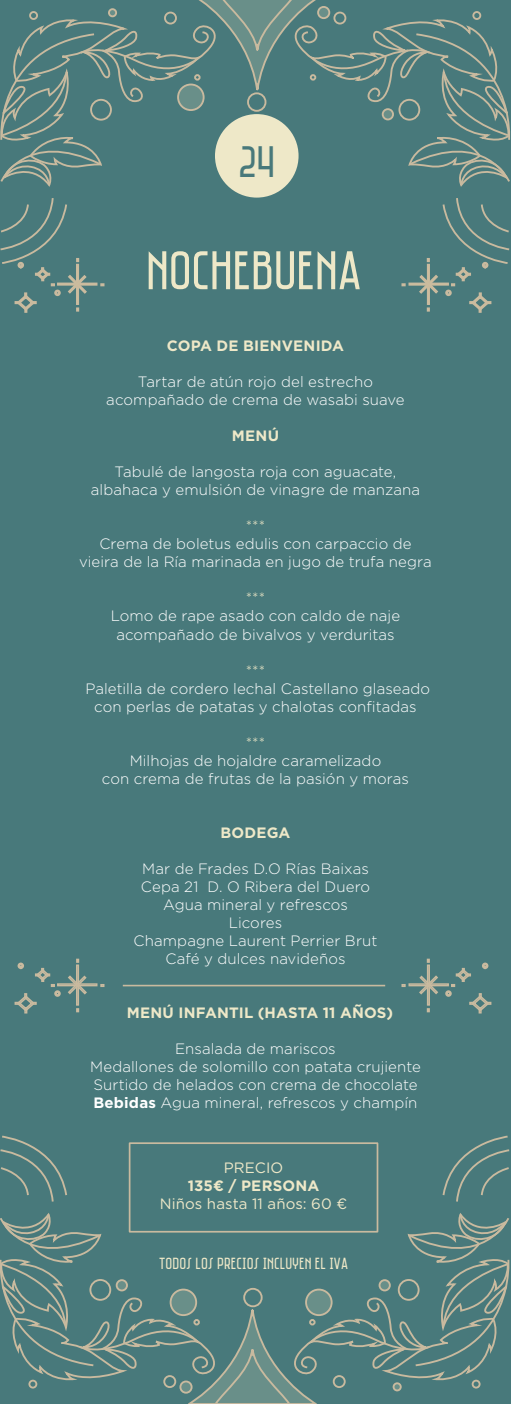
<style>
.page{position:relative;width:511px;height:1404px;background:#fff}
.page>*{position:absolute;margin:0;border:0;box-sizing:border-box;transform-origin:0 0}
.t1{font:55.5px "Saniretro";letter-spacing:-.01em;color:#eee8c8}
.t2{font:45px "Saniretro";color:#48797b}
.t3{font:16.5px "Saniretro";color:#eee8c8}
.t4{font:300 15px/18px "Gotham";letter-spacing:.005em;color:#fff;text-align:center}
.t5{font:700 15px "Gotham";letter-spacing:.01em;color:#eee8c8}
.t6{font:15px "Gotham";letter-spacing:.01em;color:#eee8c8}
.t7{font:300 15px "Gotham";color:#eee8c8}
.s1{font-weight:700}
</style>
<div class="page">
<div style="left:0;top:0;width:510px;height:1403px;background:#48797b"></div>
<div style="left:129px;top:1142px;width:249px;height:90px;border:2px solid #c9ba9f"></div>
<svg style="left:0;top:0;width:510px;height:187px"></svg>
<svg style="left:0;top:1212px;width:510px;height:191px"></svg>
<svg style="left:442px;top:1135px;width:68px;height:67px"></svg>
<svg style="left:0;top:1135px;width:67px;height:67px"></svg>
<div style="left:408px;top:282px;width:40px;height:3px;border:1px solid #c9ba9f"></div>
<svg style="left:401px;top:283px;width:4px;height:3px"></svg>
<svg style="left:417px;top:198px;width:93px;height:115px"></svg>
<div style="left:57px;top:282px;width:40px;height:3px;border:1px solid #c9ba9f"></div>
<svg style="left:100px;top:283px;width:4px;height:3px"></svg>
<svg style="left:0;top:198px;width:88px;height:115px"></svg>
<div style="left:408px;top:983px;width:40px;height:3px;border:1px solid #c9ba9f"></div>
<svg style="left:417px;top:958px;width:74px;height:55px"></svg>
<div style="left:76px;top:964px;width:3px;height:41px;border:1px solid #c9ba9f"></div>
<div style="left:57px;top:983px;width:40px;height:3px;border:1px solid #c9ba9f"></div>
<svg style="left:67px;top:974px;width:21px;height:21px"></svg>
<svg style="left:76px;top:958px;width:3px;height:4px"></svg>
<svg style="left:76px;top:1008px;width:3px;height:4px"></svg>
<svg style="left:15px;top:962px;width:46px;height:51px"></svg>
<hr style="left:123px;top:984px;width:262px;height:2px;background:#c9ba9f">
<div style="left:215px;top:114px;width:83px;height:83px;background:#eee8c8;border-radius:50%"></div>
<h2 class="t2" style="left:238px;top:135px;width:39px">24</h2>
<h1 class="t1" style="left:146px;top:238px;width:216px">NOCHEBUENA</h1>
<p class="t5" style="left:167px;top:336px;width:178px">COPA DE BIENVENIDA</p>
<p class="t4" style="left:106px;top:372px;width:300px">Tartar de atún rojo del estrecho acompañado de crema de wasabi suave</p>
<p class="t5" style="left:232px;top:426px;width:49px">MENÚ</p>
<p class="t4" style="left:91px;top:462px;width:330px">Tabulé de langosta roja con aguacate, albahaca y emulsión de vinagre de manzana</p>
<p class="t7" style="left:245px;top:516px;width:21px">***</p>
<p class="t4" style="left:79px;top:534px;width:354px">Crema de boletus edulis con carpaccio de vieira de la Ría marinada en jugo de trufa negra</p>
<p class="t7" style="left:245px;top:588px;width:21px">***</p>
<p class="t4" style="left:111px;top:606px;width:290px">Lomo de rape asado con caldo de naje acompañado de bivalvos y verduritas</p>
<p class="t7" style="left:245px;top:660px;width:21px">***</p>
<p class="t4" style="left:85px;top:678px;width:346px">Paletilla de cordero lechal Castellano glaseado con perlas de patatas y chalotas confitadas</p>
<p class="t7" style="left:245px;top:732px;width:21px">***</p>
<p class="t4" style="left:102px;top:750px;width:308px">Milhojas de hojaldre caramelizado<br>con crema de frutas de la pasión y moras</p>
<p class="t5" style="left:220px;top:822px;width:71px">BODEGA</p>
<p class="t4" style="left:133px;top:858px;width:245px">Mar de Frades D.O Rías Baixas<br>Cepa 21 D. O Ribera del Duero<br>Agua mineral y refrescos<br>Licores<br>Champagne Laurent Perrier Brut<br>Café y dulces navideños</p>
<p class="t5" style="left:126px;top:1002px;width:268px">MENÚ INFANTIL (HASTA 11 AÑOS)</p>
<p class="t4" style="left:90px;top:1038px;width:332px">Ensalada de mariscos<br>Medallones de solomillo con patata crujiente Surtido de helados con crema de chocolate <span class="s1">Bebidas</span> Agua mineral, refrescos y champín</p>
<p class="t6" style="left:223px;top:1158px;width:61px">PRECIO</p>
<p class="t5" style="left:188px;top:1175px;width:133px">135€ / PERSONA</p>
<p class="t6" style="left:160px;top:1194px;width:189px">Niños hasta 11 años: 60 €</p>
<p class="t3" style="left:159px;top:1253px;width:191px">TODOS LOS PRECIOS INCLUYEN EL IVA</p>
</div>
